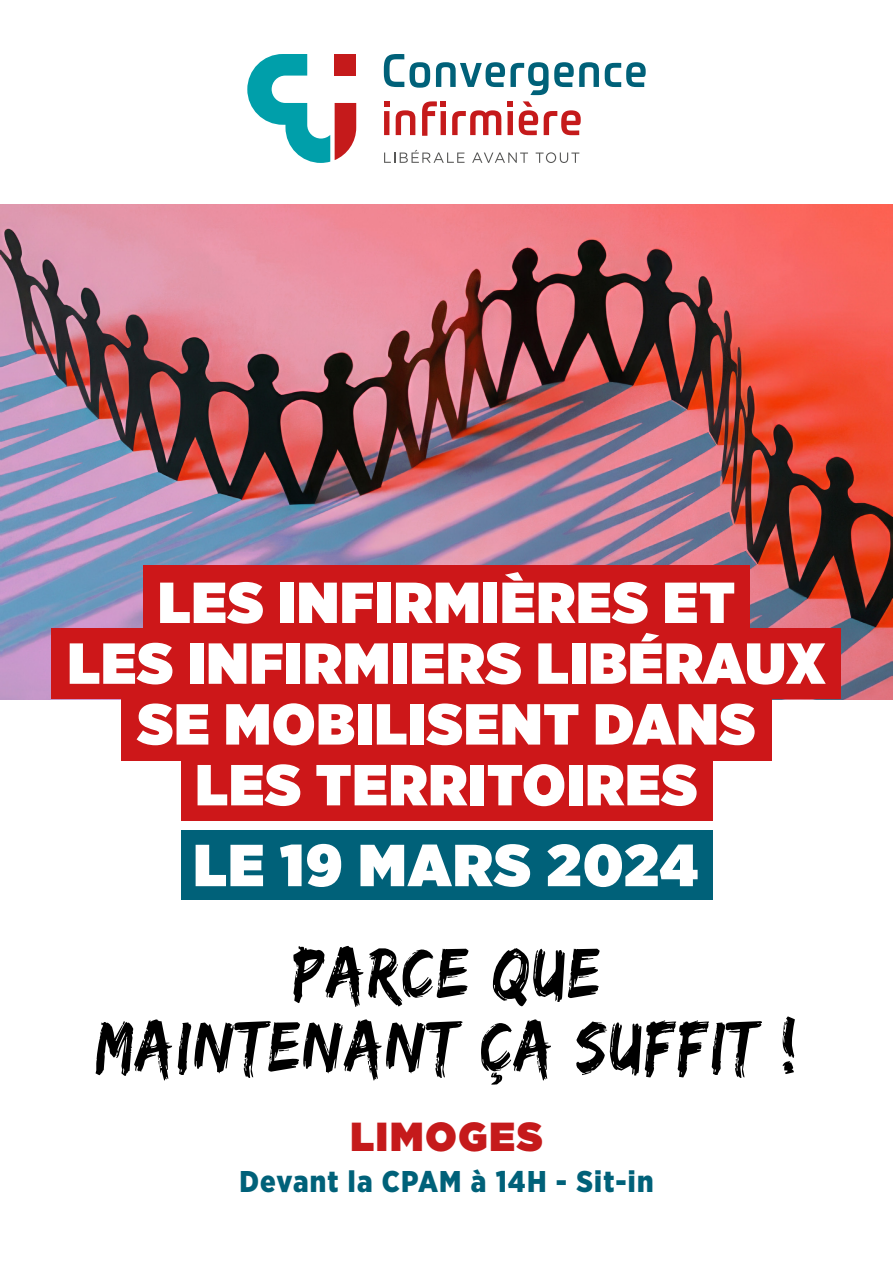
<style>
.page{position:relative;width:893px;height:1263px;background:#fff}
.page>*{position:absolute;margin:0;border:0;box-sizing:border-box;transform-origin:0 0}
.t1{font:73.65px/73.5px "Edo SZ";letter-spacing:.045em;color:#000;text-align:center;scale:.86 1}
.t2{font:900 59.1px "Gotham Narrow";letter-spacing:.025em;color:#fff;scale:1.06 1}
.t3{font:900 57.75px/60.8px "Gotham Narrow";letter-spacing:.02em;color:#fff;text-align:center;scale:1.06 1}
.t4{font:900 40.5px "Gotham";letter-spacing:.05em;color:#c51a1b;scale:.95 1}
.t5{font:900 30px "Gotham Narrow";letter-spacing:.04em;color:#006179}
</style>
<div class="page">
<img style="left:0;top:205px;width:893px;height:494px">
<svg style="left:384px;top:54px;width:262px;height:41px"></svg>
<svg style="left:384px;top:150px;width:81px;height:13px"></svg>
<svg style="left:472px;top:152px;width:56px;height:11px"></svg>
<svg style="left:536px;top:152px;width:43px;height:11px"></svg>
<svg style="left:384px;top:101px;width:197px;height:35px"></svg>
<svg style="left:247px;top:54px;width:109px;height:109px"></svg>
<div style="left:181px;top:830px;width:531px;height:70px;background:#006179"></div>
<div style="left:143px;top:565px;width:607px;height:79px;background:#cd1719"></div>
<div style="left:52px;top:628px;width:789px;height:71px;background:#cd1719"></div>
<div style="left:121px;top:693px;width:651px;height:68px;background:#cd1719"></div>
<div style="left:181px;top:757px;width:531px;height:63px;background:#cd1719"></div>
<p class="t3" style="left:68px;top:571px;width:716px">LES INFIRMIÈRES ET<br>LES INFIRMIERS LIBÉRAUX<br>SE MOBILISENT DANS<br>LES TERRITOIRES</p>
<p class="t2" style="left:194px;top:825px;width:477px">LE 19 MARS 2024</p>
<p class="t1" style="left:96px;top:934px;width:817px">PARCE QUE<br>MAINTENANT ÇA SUFFIT !</p>
<p class="t4" style="left:350px;top:1107px;width:204px">LIMOGES</p>
<p class="t5" style="left:239px;top:1162px;width:416px">Devant la CPAM à 14H - Sit-in</p>
</div>
